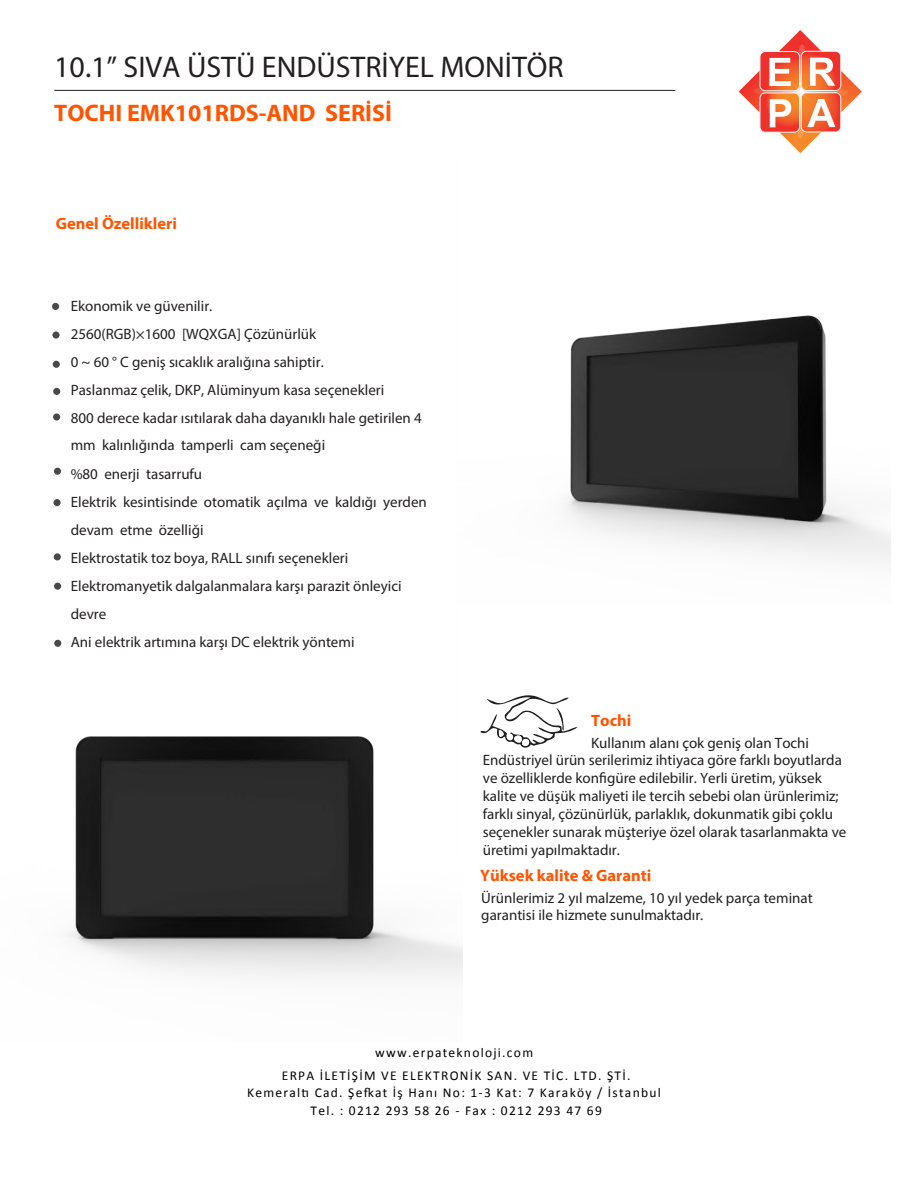
<style>
.page{position:relative;width:918px;height:1188px;background:#fff}
.page>*{position:absolute;margin:0;border:0;box-sizing:border-box;transform-origin:0 0}
.t1{font:30px "Myriad Pro";color:#231f20}
.t2{font:700 24px "Myriad Pro";color:#f50}
.t3{font:700 16.5px "Myriad Pro";color:#ff5400}
.t4{font:700 16.5px "Myriad Pro";color:#f50}
.t5{font:15px/28px "Myriad Pro";color:#231f20}
.t6{font:15px/17.9px "Myriad Pro";color:#221f1f}
.t7{font:13.5px/17.4px "Calibri";letter-spacing:.095em;color:#000;text-align:center}
</style>
<div class="page">
<hr style="left:457px;top:163px;width:1px;height:690px;background:#231f20">
<hr style="left:54px;top:90px;width:621px;height:1px;background:#231f20">
<svg style="left:739px;top:30px;width:123px;height:123px"></svg>
<div style="left:52px;top:303px;width:7px;height:7px;background:#494948;border-radius:50%"></div>
<div style="left:52px;top:331px;width:8px;height:8px;background:#494948;border-radius:50%"></div>
<div style="left:53px;top:361px;width:7px;height:7px;background:#494948;border-radius:50%"></div>
<div style="left:53px;top:388px;width:7px;height:7px;background:#494948;border-radius:50%"></div>
<div style="left:53px;top:413px;width:7px;height:8px;background:#494948;border-radius:50%"></div>
<div style="left:54px;top:499px;width:7px;height:7px;background:#494948;border-radius:50%"></div>
<div style="left:54px;top:468px;width:7px;height:7px;background:#494948;border-radius:50%"></div>
<svg style="left:480px;top:695px;width:98px;height:53px"></svg>
<div style="left:54px;top:553px;width:7px;height:7px;background:#494948;border-radius:50%"></div>
<div style="left:54px;top:583px;width:7px;height:7px;background:#494948;border-radius:50%"></div>
<img style="left:565px;top:315px;width:326px;height:247px">
<img style="left:54px;top:633px;width:409px;height:345px">
<h1 class="t1" style="left:54px;top:48px;width:511px">10.1” SIVA ÜSTÜ ENDÜSTRİYEL MONİTÖR</h1>
<h2 class="t2" style="left:54px;top:97px;width:339px">TOCHI EMK101RDS-AND SERİSİ</h2>
<p class="t4" style="left:56px;top:213px;width:123px">Genel Özellikleri</p>
<p class="t5" style="left:71px;top:291px;width:358px">Ekonomik ve güvenilir.<br>2560(RGB)×1600 [WQXGA] Çözünürlük<br>0 ~ 60 ° C geniş sıcaklık aralığına sahiptir.<br>Paslanmaz çelik, DKP, Alüminyum kasa seçenekleri<br>800 derece kadar ısıtılarak daha dayanıklı hale getirilen 4 mm kalınlığında tamperli cam seçeneği<br>%80 enerji tasarrufu<br>Elektrik kesintisinde otomatik açılma ve kaldığı yerden devam etme özelliği<br>Elektrostatik toz boya, RALL sınıfı seçenekleri Elektromanyetik dalgalanmalara karşı parazit önleyici devre<br>Ani elektrik artımına karşı DC elektrik yöntemi</p>
<p class="t3" style="left:591px;top:709px;width:42px">Tochi</p>
<p class="t6" style="left:483px;top:733px;width:365px;text-indent:108px">Kullanım alanı çok geniş olan Tochi Endüstriyel ürün serilerimiz ihtiyaca göre farklı boyutlarda ve özelliklerde konfigüre edilebilir. Yerli üretim, yüksek kalite ve düşük maliyeti ile tercih sebebi olan ürünlerimiz; farklı sinyal, çözünürlük, parlaklık, dokunmatik gibi çoklu seçenekler sunarak müşteriye özel olarak tasarlanmakta ve üretimi yapılmaktadır.</p>
<p class="t6" style="left:481px;top:889px;width:333px">Ürünlerimiz 2 yıl malzeme, 10 yıl yedek parça teminat garantisi ile hizmete sunulmaktadır.</p>
<p class="t3" style="left:480px;top:865px;width:173px">Yüksek kalite &amp; Garanti</p>
<p class="t7" style="left:375px;top:1043px;width:159px">www.erpateknoloji.com</p>
<p class="t7" style="left:247px;top:1066px;width:415px">ERPA İLETİŞİM VE ELEKTRONİK SAN. VE TİC. LTD. ŞTİ.<br>Kemeraltı Cad. Şefkat İş Hanı No: 1-3 Kat: 7 Karaköy / İstanbul<br>Tel. : 0212 293 58 26 - Fax : 0212 293 47 69</p>
</div>
